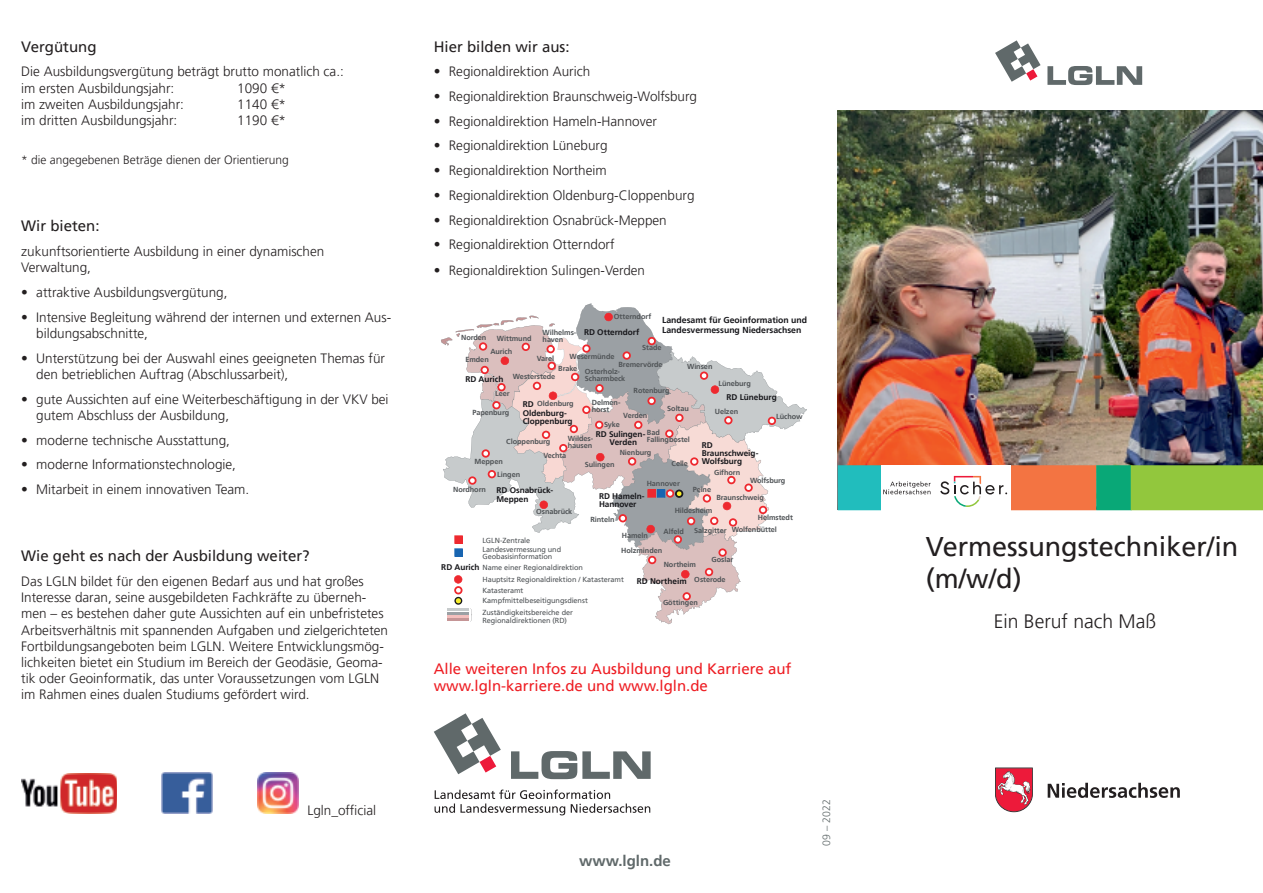
<style>
.page{position:relative;width:1263px;height:893px;background:#fff}
.page>*{position:absolute;margin:0;border:0;box-sizing:border-box;transform-origin:0 0}
.t1{font:27px/32.4px "Frutiger LT Pro";color:#231f20}
.t2{font:300 19.35px "Frutiger LT Pro";color:#231f20}
.t3{font:15px/17px "Frutiger LT Pro";color:#ee1d23}
.t4{font:15px "Frutiger LT Pro";color:#231f20}
.t5{font:700 15px "Frutiger LT Pro";color:#60696a}
.t6{font:300 13.5px/16.2px "Frutiger LT Pro";color:#231f20}
.t7{font:300 13.35px "Frutiger LT Pro";color:#231f20}
.t8{font:300 12px "Frutiger LT Pro";color:#231f20}
.t9{font:300 10.5px "Frutiger LT Pro";color:#60696a}
.t10{font:700 8.7px/10.5px "NDS Frutiger";color:#18181c}
.t11{font:700 8.25px/8.2px "NDS Frutiger";letter-spacing:-.005em;color:#18181c}
.t12{font:700 7.35px/7.4px "NDS Frutiger";letter-spacing:-.01em;color:#505457}
.t13{font:7.35px/7.4px "NDS Frutiger";letter-spacing:-.01em;color:#505457}
</style>
<div class="page">
<svg style="left:995px;top:767px;width:38px;height:46px"></svg>
<svg style="left:1048px;top:783px;width:132px;height:15px"></svg>
<svg style="left:995px;top:40px;width:45px;height:42px"></svg>
<svg style="left:1047px;top:66px;width:95px;height:19px"></svg>
<svg style="left:434px;top:789px;width:216px;height:26px"></svg>
<svg style="left:434px;top:713px;width:67px;height:61px"></svg>
<svg style="left:511px;top:751px;width:140px;height:28px"></svg>
<img style="left:838px;top:111px;width:425px;height:354px">
<div style="left:838px;top:465px;width:75px;height:45px;background:#21bdbd"></div>
<div style="left:981px;top:465px;width:115px;height:45px;background:#f37442"></div>
<div style="left:1096px;top:465px;width:35px;height:45px;background:#09a877"></div>
<div style="left:1131px;top:465px;width:132px;height:45px;background:#92c73d"></div>
<div style="left:881px;top:465px;width:129px;height:48px;background:#fff"></div>
<svg style="left:883px;top:481px;width:48px;height:13px"></svg>
<svg style="left:940px;top:476px;width:67px;height:31px"></svg>
<img style="left:21px;top:774px;width:96px;height:40px">
<img style="left:162px;top:773px;width:51px;height:41px">
<img style="left:257px;top:773px;width:41px;height:41px">
<svg style="left:441px;top:304px;width:366px;height:320px"></svg>
<p class="t4" style="left:21px;top:38px;width:77px">Vergütung</p>
<p class="t6" style="left:21px;top:64px;width:324px">Die Ausbildungsvergütung beträgt brutto monatlich ca.: im ersten Ausbildungsjahr:</p>
<p class="t6" style="left:237px;top:80px;width:50px">1090 €*</p>
<p class="t6" style="left:21px;top:96px;width:164px">im zweiten Ausbildungsjahr:</p>
<p class="t6" style="left:237px;top:96px;width:50px">1140 €*</p>
<p class="t6" style="left:21px;top:112px;width:158px">im dritten Ausbildungsjahr:</p>
<p class="t6" style="left:237px;top:112px;width:50px">1190 €*</p>
<p class="t8" style="left:21px;top:153px;width:269px">* die angegebenen Beträge dienen der Orientierung</p>
<p class="t4" style="left:21px;top:217px;width:80px">Wir bieten:</p>
<p class="t6" style="left:21px;top:243px;width:305px">zukunftsorientierte Ausbildung in einer dynamischen<br>Verwaltung,</p>
<p class="t6" style="left:21px;top:284px;width:208px">• attraktive Ausbildungsvergütung,</p>
<p class="t6" style="left:36px;top:309px;width:356px;text-indent:-15px">• Intensive Begleitung während der internen und externen Aus&shy;bildungsabschnitte,</p>
<p class="t6" style="left:36px;top:350px;width:350px;text-indent:-15px">• Unterstützung bei der Auswahl eines geeigneten Themas für den betrieblichen Auftrag (Abschlussarbeit),</p>
<p class="t6" style="left:36px;top:391px;width:354px;text-indent:-15px">• gute Aussichten auf eine Weiterbeschäftigung in der VKV bei gutem Abschluss der Ausbildung,</p>
<p class="t6" style="left:21px;top:432px;width:210px">• moderne technische Ausstattung,</p>
<p class="t6" style="left:21px;top:457px;width:216px">• moderne Informationstechnologie,</p>
<p class="t6" style="left:21px;top:481px;width:229px">• Mitarbeit in einem innovativen Team.</p>
<p class="t4" style="left:21px;top:547px;width:290px">Wie geht es nach der Ausbildung weiter?</p>
<p class="t6" style="left:21px;top:573px;width:368px">Das LGLN bildet für den eigenen Bedarf aus und hat großes Interesse daran, seine ausgebildeten Fachkräfte zu überneh&shy;men – es bestehen daher gute Aussichten auf ein unbefristetes Arbeitsverhältnis mit spannenden Aufgaben und zielgerichteten Fortbildungsangeboten beim LGLN. Weitere Entwicklungsmög&shy;lichkeiten bietet ein Studium im Bereich der Geodäsie, Geoma&shy;tik oder Geoinformatik, das unter Voraussetzungen vom LGLN im Rahmen eines dualen Studiums gefördert wird.</p>
<p class="t6" style="left:307px;top:802px;width:70px">Lgln_official</p>
<p class="t4" style="left:434px;top:38px;width:137px">Hier bilden wir aus:</p>
<p class="t6" style="left:434px;top:64px;width:158px">• Regionaldirektion Aurich</p>
<p class="t6" style="left:434px;top:88px;width:265px">• Regionaldirektion Braunschweig-Wolfsburg</p>
<p class="t6" style="left:434px;top:113px;width:225px">• Regionaldirektion Hameln-Hannover</p>
<p class="t6" style="left:434px;top:138px;width:175px">• Regionaldirektion Lüneburg</p>
<p class="t6" style="left:434px;top:162px;width:175px">• Regionaldirektion Northeim</p>
<p class="t6" style="left:434px;top:187px;width:262px">• Regionaldirektion Oldenburg-Cloppenburg</p>
<p class="t6" style="left:434px;top:212px;width:235px">• Regionaldirektion Osnabrück-Meppen</p>
<p class="t6" style="left:434px;top:237px;width:182px">• Regionaldirektion Otterndorf</p>
<p class="t7" style="left:434px;top:262px;width:213px">• Regionaldirektion Sulingen-Verden</p>
<p class="t12" style="left:614px;top:312px;width:39px">Otterndorf</p>
<p class="t10" style="left:662px;top:314px;width:147px">Landesamt für Geoinformation und<br>Landesvermessung Niedersachsen</p>
<p class="t11" style="left:584px;top:328px;width:57px">RD Otterndorf</p>
<p class="t12" style="left:543px;top:328px;width:35px">Wilhelms&shy;haven</p>
<p class="t12" style="left:558px;top:365px;width:21px">Brake</p>
<p class="t12" style="left:461px;top:334px;width:27px">Norden</p>
<p class="t12" style="left:497px;top:334px;width:36px">Wittmund</p>
<p class="t12" style="left:642px;top:344px;width:21px">Stade</p>
<p class="t12" style="left:618px;top:360px;width:46px">Bremervörde</p>
<p class="t12" style="left:634px;top:387px;width:37px">Rotenburg</p>
<p class="t12" style="left:490px;top:348px;width:23px">Aurich</p>
<p class="t12" style="left:570px;top:353px;width:46px">Wesermünde</p>
<p class="t12" style="left:537px;top:354px;width:19px">Varel</p>
<p class="t12" style="left:465px;top:356px;width:25px">Emden</p>
<p class="t12" style="left:687px;top:363px;width:27px">Winsen</p>
<p class="t12" style="left:667px;top:405px;width:23px">Soltau</p>
<p class="t12" style="left:585px;top:368px;width:42px">Osterholz-<br>Scharmbeck</p>
<p class="t12" style="left:513px;top:373px;width:44px">Westerstede</p>
<p class="t11" style="left:465px;top:375px;width:40px">RD Aurich</p>
<p class="t12" style="left:718px;top:380px;width:34px">Lüneburg</p>
<p class="t12" style="left:495px;top:390px;width:16px">Leer</p>
<p class="t12" style="left:473px;top:409px;width:38px">Papenburg</p>
<p class="t11" style="left:727px;top:393px;width:52px">RD Lüneburg</p>
<p class="t12" style="left:592px;top:399px;width:30px">Delmen&shy;horst</p>
<p class="t12" style="left:537px;top:400px;width:38px">Oldenburg</p>
<p class="t11" style="left:523px;top:400px;width:52px">RD<br>Oldenburg-<br>Cloppenburg</p>
<p class="t12" style="left:715px;top:408px;width:25px">Uelzen</p>
<p class="t12" style="left:623px;top:412px;width:26px">Verden</p>
<p class="t12" style="left:776px;top:412px;width:28px">Lüchow</p>
<p class="t12" style="left:604px;top:420px;width:17px">Syke</p>
<p class="t12" style="left:647px;top:429px;width:45px">Bad<br>Fallingbostel</p>
<p class="t11" style="left:610px;top:430px;width:37px;text-indent:-14px">RD Sulingen-<br>Verden</p>
<p class="t12" style="left:568px;top:434px;width:27px">Wildes&shy;hausen</p>
<p class="t12" style="left:506px;top:438px;width:46px">Cloppenburg</p>
<p class="t11" style="left:702px;top:441px;width:58px">RD<br>Braunschweig-<br>Wolfsburg</p>
<p class="t12" style="left:620px;top:449px;width:33px">Nienburg</p>
<p class="t12" style="left:543px;top:452px;width:25px">Vechta</p>
<p class="t12" style="left:475px;top:457px;width:30px">Meppen</p>
<p class="t12" style="left:671px;top:460px;width:18px">Celle</p>
<p class="t12" style="left:585px;top:461px;width:31px">Sulingen</p>
<p class="t12" style="left:714px;top:468px;width:28px">Gifhorn</p>
<p class="t12" style="left:497px;top:471px;width:25px">Lingen</p>
<p class="t12" style="left:750px;top:477px;width:37px">Wolfsburg</p>
<p class="t12" style="left:647px;top:480px;width:35px">Hannover</p>
<p class="t12" style="left:453px;top:485px;width:34px">Nordhorn</p>
<p class="t12" style="left:693px;top:486px;width:20px">Peine</p>
<p class="t11" style="left:496px;top:486px;width:58px">RD Osnabrück-<br>Meppen</p>
<p class="t11" style="left:599px;top:492px;width:47px">RD Hameln-<br>Hannover</p>
<p class="t12" style="left:716px;top:494px;width:49px">Braunschweig</p>
<p class="t12" style="left:675px;top:507px;width:39px">Hildesheim</p>
<p class="t12" style="left:694px;top:526px;width:84px">Salzgitter Wolfenbüttel</p>
<p class="t12" style="left:536px;top:508px;width:38px">Osnabrück</p>
<p class="t12" style="left:590px;top:515px;width:25px">Rinteln</p>
<p class="t12" style="left:758px;top:514px;width:37px">Helmstedt</p>
<p class="t12" style="left:664px;top:528px;width:22px">Alfeld</p>
<p class="t12" style="left:622px;top:532px;width:28px">Hameln</p>
<p class="t13" style="left:482px;top:536px;width:49px">LGLN-Zentrale</p>
<p class="t13" style="left:482px;top:546px;width:80px">Landesvermessung und<br>Geobasisinformation</p>
<p class="t12" style="left:621px;top:547px;width:42px">Holzminden</p>
<p class="t12" style="left:711px;top:556px;width:23px">Goslar</p>
<p class="t12" style="left:694px;top:575px;width:33px">Osterode</p>
<p class="t12" style="left:664px;top:561px;width:34px">Northeim</p>
<p class="t11" style="left:441px;top:563px;width:40px">RD Aurich</p>
<p class="t13" style="left:482px;top:564px;width:102px">Name einer Regionaldirektion</p>
<p class="t13" style="left:482px;top:587px;width:42px">Katasteramt</p>
<p class="t13" style="left:482px;top:609px;width:92px">Zuständigkeitsbereiche der<br>Regionaldirektionen (RD)</p>
<p class="t13" style="left:482px;top:575px;width:143px">Hauptsitz Regionaldirektion / Katasteramt</p>
<p class="t13" style="left:482px;top:597px;width:107px">Kampfmittelbeseitigungsdienst</p>
<p class="t11" style="left:637px;top:577px;width:51px">RD Northeim</p>
<p class="t12" style="left:663px;top:599px;width:36px">Göttingen</p>
<p class="t3" style="left:434px;top:660px;width:359px">Alle weiteren Infos zu Ausbildung und Karriere auf www.lgln-karriere.de und www.lgln.de</p>
<p class="t5" style="left:579px;top:852px;width:93px">www.lgln.de</p>
<p class="t9" style="left:820px;top:845px;width:48px;rotate:-90deg">09 – 2022</p>
<h1 class="t1" style="left:926px;top:531px;width:314px">Vermessungstechniker/in (m/w/d)</h1>
<h2 class="t2" style="left:994px;top:610px;width:164px">Ein Beruf nach Maß</h2>
</div>
